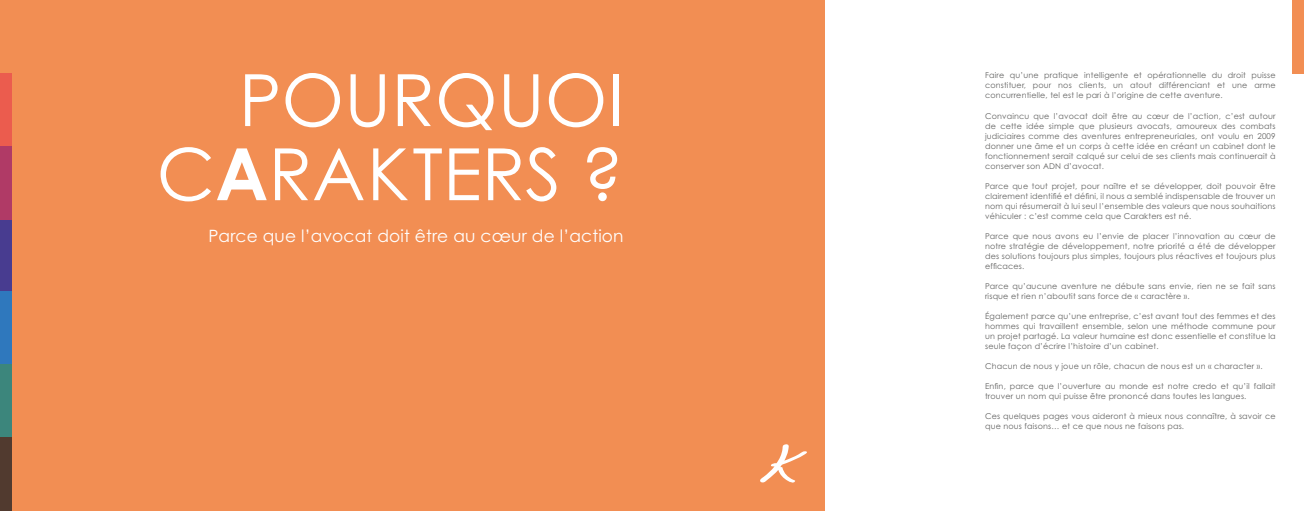
<style>
.page{position:relative;width:1304px;height:511px;background:#fff}
.page>*{position:absolute;margin:0;border:0;box-sizing:border-box;transform-origin:0 0}
.t1{font:72px/74px "Century Gothic Std";color:#fff;text-align:right}
.t2{font:17px "Century Gothic Std";letter-spacing:.01em;color:#fff}
.t3{font:8px/10px "Century Gothic Std";letter-spacing:.02em;color:#646463;text-align:justify}
.s1{font-weight:700}
</style>
<div class="page">
<div style="left:0;top:0;width:824px;height:510px;background:#f28e53"></div>
<svg style="left:760px;top:444px;width:47px;height:39px"></svg>
<div style="left:0;top:73px;width:11px;height:73px;background:#eb5c4e"></div>
<div style="left:0;top:219px;width:11px;height:73px;background:#483c90"></div>
<div style="left:0;top:146px;width:11px;height:73px;background:#b03a66"></div>
<div style="left:0;top:292px;width:11px;height:72px;background:#2f78bd"></div>
<div style="left:0;top:364px;width:11px;height:73px;background:#3c867c"></div>
<div style="left:0;top:437px;width:11px;height:73px;background:#513a2f"></div>
<div style="left:1293px;top:0;width:11px;height:73px;background:#f28e53"></div>
<h1 class="t1" style="left:157px;top:62px;width:468px">POURQUOI<br>C<span class="s1">A</span>RAKTERS ?</h1>
<h2 class="t2" style="left:208px;top:225px;width:417px">Parce que l’avocat doit être au cœur de l’action</h2>
<p class="t3" style="left:985px;top:70px;width:292px">Faire qu’une pratique intelligente et opérationnelle du droit puisse constituer, pour nos clients, un atout différenciant et une arme concurrentielle, tel est le pari à l’origine de cette aventure.</p>
<p class="t3" style="left:985px;top:110px;width:292px">Convaincu que l’avocat doit être au cœur de l’action, c’est autour de cette idée simple que plusieurs avocats, amoureux des combats judiciaires comme des aventures entrepreneuriales, ont voulu en 2009 donner une âme et un corps à cette idée en créant un cabinet dont le fonctionnement serait calqué sur celui de ses clients mais continuerait à conserver son ADN d’avocat.</p>
<p class="t3" style="left:985px;top:180px;width:292px">Parce que tout projet, pour naître et se développer, doit pouvoir être clairement identifié et défini, il nous a semblé indispensable de trouver un nom qui résumerait à lui seul l’ensemble des valeurs que nous souhaitions véhiculer : c’est comme cela que Carakters est né.</p>
<p class="t3" style="left:985px;top:230px;width:292px">Parce que nous avons eu l’envie de placer l’innovation au cœur de notre stratégie de développement, notre priorité a été de développer des solutions toujours plus simples, toujours plus réactives et toujours plus efficaces.</p>
<p class="t3" style="left:985px;top:280px;width:292px">Parce qu’aucune aventure ne débute sans envie, rien ne se fait sans risque et rien n’aboutit sans force de « caractère ».</p>
<p class="t3" style="left:985px;top:310px;width:292px">Également parce qu’une entreprise, c’est avant tout des femmes et des hommes qui travaillent ensemble, selon une méthode commune pour un projet partagé. La valeur humaine est donc essentielle et constitue la seule façon d’écrire l’histoire d’un cabinet.</p>
<p class="t3" style="left:985px;top:360px;width:279px">Chacun de nous y joue un rôle, chacun de nous est un « character ».</p>
<p class="t3" style="left:985px;top:380px;width:292px">Enfin, parce que l’ouverture au monde est notre credo et qu’il fallait trouver un nom qui puisse être prononcé dans toutes les langues.</p>
<p class="t3" style="left:985px;top:410px;width:292px">Ces quelques pages vous aideront à mieux nous connaître, à savoir ce que nous faisons… et ce que nous ne faisons pas.</p>
</div>
